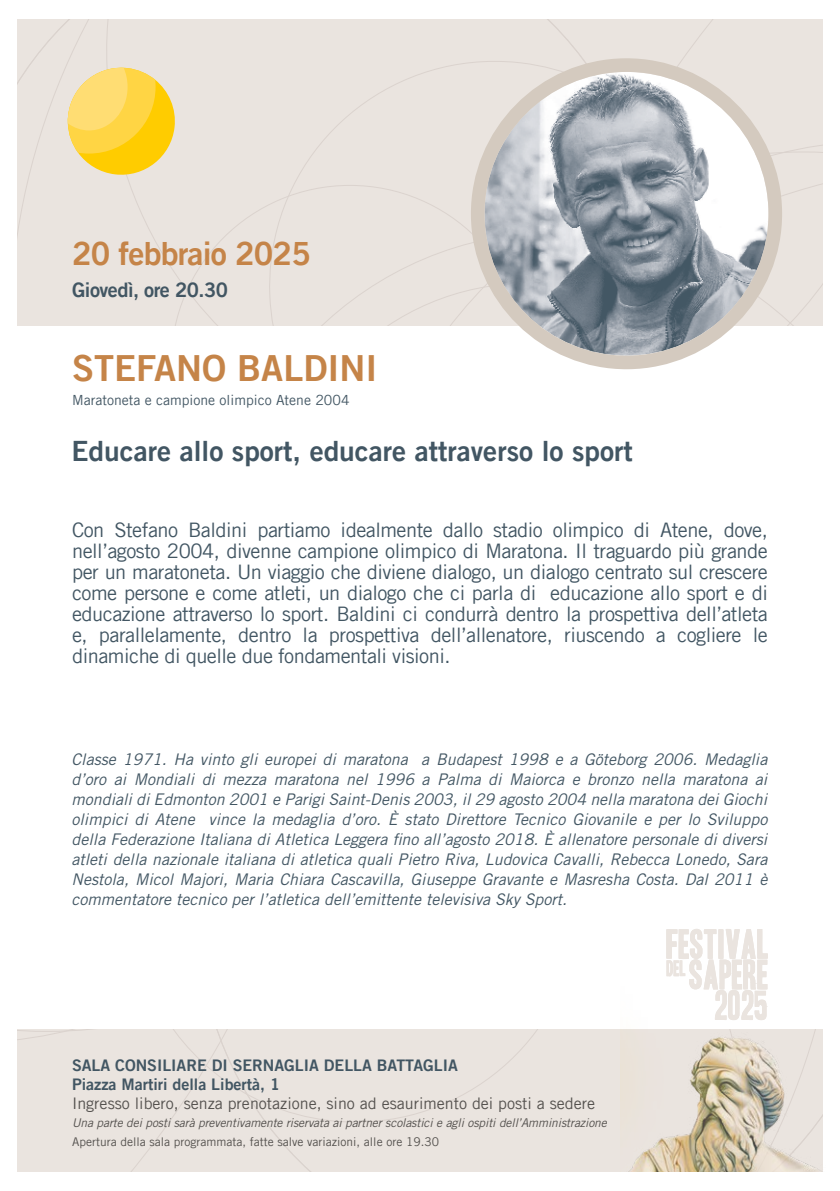
<style>
.page{position:relative;width:840px;height:1191px;background:#fff}
.page>*{position:absolute;margin:0;border:0;box-sizing:border-box;transform-origin:0 0}
.t1{font:36px "Trade Gothic LT Com Bd 2";color:#c58448}
.t2{font:32px "Trade Gothic LT Com Bd 2";letter-spacing:-.025em;color:#c58448}
.t3{font:28px "Trade Gothic LT Com Bd 2";color:#425663}
.t4{font:20px/21px "Trade Gothic LT Com";letter-spacing:-.025em;color:#425663;text-align:justify}
.t5{font:20px "Trade Gothic LT Com Bd 2";letter-spacing:-.025em;color:#425663}
.t6{font:italic 16px/20px "Trade Gothic LT Com";color:#425663;text-align:justify}
.t7{font:16px/19.2px "Trade Gothic LT Com Bd 2";color:#425663}
.t8{font:16px "Trade Gothic LT Com";color:#54514e}
.t9{font:14px "Trade Gothic LT Com";color:#425663}
.t10{font:italic 12px "Trade Gothic LT Com";letter-spacing:-.01em;color:#54514e}
.t11{font:12px "Trade Gothic LT Com";color:#54514e}
</style>
<div class="page">
<div style="left:17px;top:1029px;width:603px;height:143px;background:#eae4df"></div>
<div style="left:17px;top:19px;width:805px;height:306px;background:#eae4df"></div>
<div style="left:357px;top:151px;width:465px;height:174px;background:#eae4df"></div>
<svg style="left:464px;top:52px;width:324px;height:318px"></svg>
<img style="left:620px;top:955px;width:203px;height:217px">
<svg style="left:68px;top:67px;width:109px;height:111px;background:#f9d863"></svg>
<svg style="left:666px;top:929px;width:101px;height:91px"></svg>
<h2 class="t2" style="left:72px;top:234px;width:240px">20 febbraio 2025</h2>
<p class="t5" style="left:72px;top:278px;width:157px">Giovedì, ore 20.30</p>
<h1 class="t1" style="left:72px;top:346px;width:307px">STEFANO BALDINI</h1>
<p class="t9" style="left:72px;top:392px;width:279px">Maratoneta e campione olimpico Atene 2004</p>
<h3 class="t3" style="left:71px;top:434px;width:562px">Educare allo sport, educare attraverso lo sport</h3>
<p class="t4" style="left:72px;top:519px;width:697px">Con Stefano Baldini partiamo idealmente dallo stadio olimpico di Atene, dove, nell’agosto 2004, divenne campione olimpico di Maratona. Il traguardo più grande per un maratoneta. Un viaggio che diviene dialogo, un dialogo centrato sul crescere come persone e come atleti, un dialogo che ci parla di educazione allo sport e di educazione attraverso lo sport. Baldini ci condurrà dentro la prospettiva dell’atleta e, parallelamente, dentro la prospettiva dell’allenatore, riuscendo a cogliere le dinamiche di quelle due fondamentali visioni.</p>
<p class="t6" style="left:71px;top:749px;width:697px">Classe 1971. Ha vinto gli europei di maratona a Budapest 1998 e a Göteborg 2006. Medaglia d’oro ai Mondiali di mezza maratona nel 1996 a Palma di Maiorca e bronzo nella maratona ai mondiali di Edmonton 2001 e Parigi Saint-Denis 2003, il 29 agosto 2004 nella maratona dei Giochi olimpici di Atene vince la medaglia d’oro. È stato Direttore Tecnico Giovanile e per lo Sviluppo della Federazione Italiana di Atletica Leggera fino all’agosto 2018. È allenatore personale di diversi atleti della nazionale italiana di atletica quali Pietro Riva, Ludovica Cavalli, Rebecca Lonedo, Sara Nestola, Micol Majori, Maria Chiara Cascavilla, Giuseppe Gravante e Masresha Costa. Dal 2011 è commentatore tecnico per l’atletica dell’emittente televisiva Sky Sport.</p>
<p class="t7" style="left:72px;top:1055px;width:387px">SALA CONSILIARE DI SERNAGLIA DELLA BATTAGLIA<br>Piazza Martiri della Libertà, 1</p>
<p class="t8" style="left:72px;top:1093px;width:524px">Ingresso libero, senza prenotazione, sino ad esaurimento dei posti a sedere</p>
<p class="t10" style="left:72px;top:1115px;width:536px">Una parte dei posti sarà preventivamente riservata ai partner scolastici e agli ospiti dell’Amministrazione</p>
<p class="t11" style="left:72px;top:1134px;width:368px">Apertura della sala programmata, fatte salve variazioni, alle ore 19.30</p>
</div>
